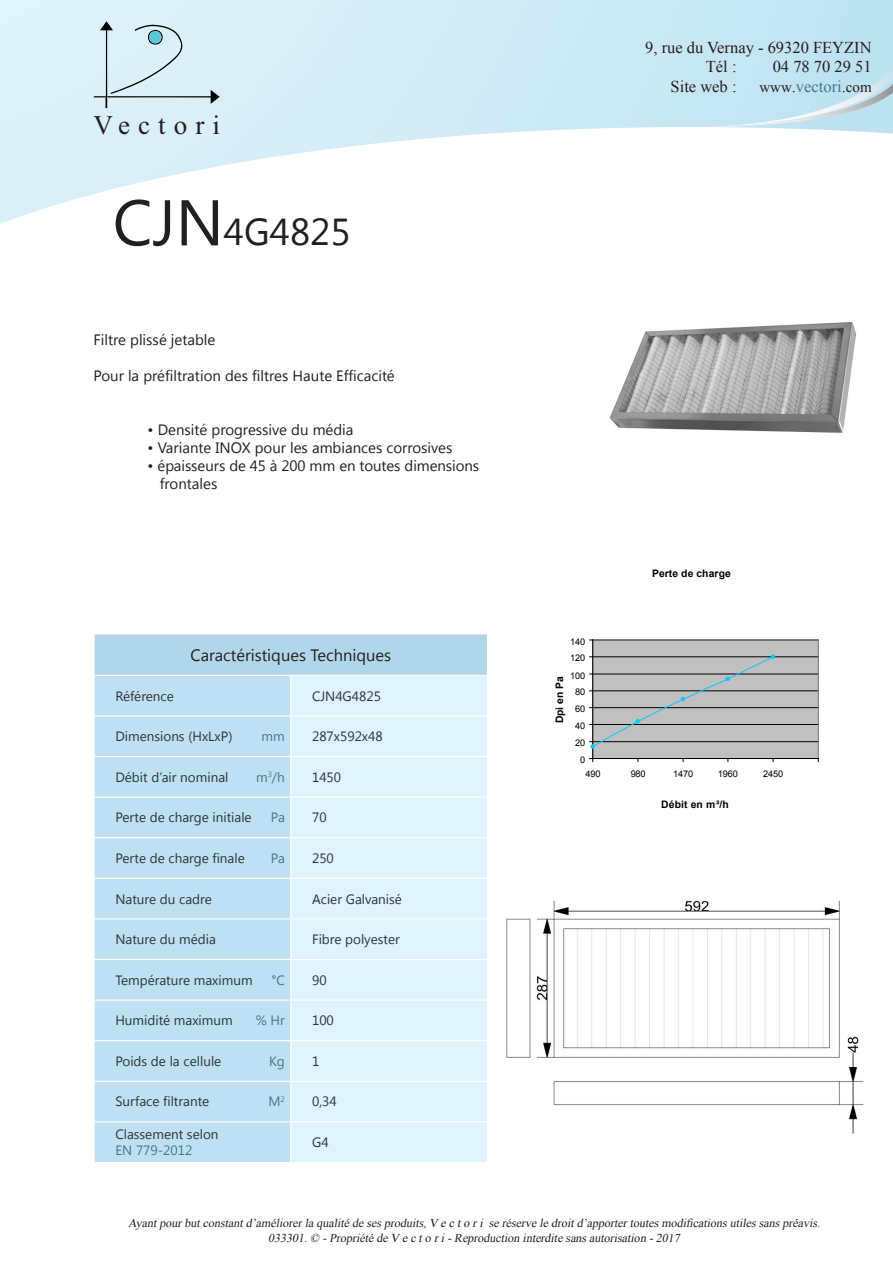
<style>
.page{position:relative;width:893px;height:1263px;background:#fff}
.page>*{position:absolute;margin:0;border:0;box-sizing:border-box;transform-origin:0 0}
.Titre_3{font:37.5px "Khmer UI";color:#231f20}
.t1{font:27px "Times New Roman";letter-spacing:.3em;color:#231f20}
.t2{font:16.5px "Times New Roman";color:#231f20}
.t3{font:16.5px "Khmer UI";color:#231f20}
.t4{font:16.5px "Times New Roman";color:#48758e}
.t5{font:15px/18px "Khmer UI";color:#231f20}
.tableau_gauche{font:13.5px/16.2px "Khmer UI";color:#27363c}
.tableau_gauche-2{font:13.5px "Khmer UI";letter-spacing:-.015em;color:#48758e}
.t6{font:italic 12px "Times New Roman";color:#231f20}
.t7{font:700 10.35px "Arial";color:#000}
.t8{font:700 10.35px "Arial";letter-spacing:.02em;color:#000}
.t9{font:9.15px "Arial";letter-spacing:-.015em;color:#000}
.s1{font-size:64.5px}
.s2{color:#48758e}
.s3{font-size:15px;color:#231f20}
.s4{color:#231f20}
</style>
<div class="page">
<svg style="left:0;top:0;width:893px;height:224px"></svg>
<svg style="left:679px;top:67px;width:214px;height:60px;background:#c3e2f1"></svg>
<img style="left:584px;top:207px;width:309px;height:226px">
<div style="left:593px;top:640px;width:225px;height:118px;background:#c0c0c0"></div>
<hr style="left:593px;top:741px;width:225px;height:1px;background:#000">
<hr style="left:593px;top:724px;width:225px;height:1px;background:#000">
<hr style="left:593px;top:707px;width:225px;height:1px;background:#000">
<hr style="left:593px;top:690px;width:225px;height:1px;background:#000">
<hr style="left:593px;top:674px;width:225px;height:1px;background:#000">
<hr style="left:593px;top:656px;width:225px;height:1px;background:#000">
<hr style="left:593px;top:640px;width:225px;height:1px;background:#808080">
<hr style="left:818px;top:640px;width:1px;height:118px;background:#808080">
<hr style="left:592px;top:640px;width:1px;height:118px;background:#000">
<hr style="left:593px;top:758px;width:225px;height:1px;background:#000">
<svg style="left:590px;top:655px;width:185px;height:93px"></svg>
<img style="left:507px;top:900px;width:356px;height:234px">
<svg style="left:94px;top:21px;width:126px;height:87px;background:#cce1e9"></svg>
<div style="left:94px;top:634px;width:393px;height:41px;background:#b2d6e9"></div>
<div style="left:95px;top:676px;width:195px;height:486px;background:#bfe0f2"></div>
<div style="left:291px;top:676px;width:196px;height:486px;background:#dff3fc"></div>
<hr style="left:94px;top:634px;width:1px;height:41px;background:#fff">
<hr style="left:94px;top:715px;width:197px;height:1px;background:#fff">
<hr style="left:291px;top:715px;width:197px;height:1px;background:#fff">
<hr style="left:94px;top:756px;width:197px;height:1px;background:#fff">
<hr style="left:94px;top:796px;width:197px;height:2px;background:#fff">
<hr style="left:291px;top:796px;width:197px;height:2px;background:#fff">
<hr style="left:94px;top:837px;width:197px;height:1px;background:#fff">
<hr style="left:291px;top:837px;width:197px;height:1px;background:#fff">
<hr style="left:94px;top:878px;width:197px;height:1px;background:#fff">
<hr style="left:291px;top:878px;width:197px;height:1px;background:#fff">
<hr style="left:94px;top:918px;width:197px;height:1px;background:#fff">
<hr style="left:291px;top:918px;width:197px;height:1px;background:#fff">
<hr style="left:94px;top:959px;width:197px;height:1px;background:#fff">
<hr style="left:291px;top:959px;width:197px;height:1px;background:#fff">
<hr style="left:94px;top:999px;width:197px;height:2px;background:#fff">
<hr style="left:291px;top:999px;width:197px;height:2px;background:#fff">
<hr style="left:94px;top:1040px;width:197px;height:1px;background:#fff">
<hr style="left:291px;top:1040px;width:197px;height:1px;background:#fff">
<hr style="left:94px;top:1081px;width:197px;height:1px;background:#fff">
<hr style="left:291px;top:1081px;width:197px;height:1px;background:#fff">
<hr style="left:94px;top:1121px;width:197px;height:1px;background:#fff">
<hr style="left:291px;top:1121px;width:197px;height:1px;background:#fff">
<hr style="left:291px;top:756px;width:197px;height:1px;background:#fff">
<p class="t1" style="left:94px;top:107px;width:128px">Vectori</p>
<p class="Titre_3" style="left:113px;top:211px;width:239px"><span class="s1">CJN</span>4G4825</p>
<p class="t5" style="left:94px;top:331px;width:123px">Filtre plissé jetable</p>
<p class="t5" style="left:94px;top:367px;width:303px">Pour la préfiltration des filtres Haute Efficacité</p>
<p class="t5" style="left:148px;top:421px;width:207px">• Densité progressive du média</p>
<p class="t5" style="left:148px;top:439px;width:306px">• Variante INOX pour les ambiances corrosives</p>
<p class="t5" style="left:160px;top:457px;width:321px;text-indent:-12px">• épaisseurs de 45 à 200 mm en toutes dimensions frontales</p>
<p class="t3" style="left:191px;top:645px;width:202px">Caractéristiques Techniques</p>
<p class="tableau_gauche" style="left:115px;top:688px;width:60px">Référence</p>
<p class="tableau_gauche" style="left:312px;top:688px;width:70px">CJN4G4825</p>
<p class="tableau_gauche" style="left:115px;top:728px;width:119px">Dimensions (HxLxP)</p>
<p class="tableau_gauche-2" style="left:262px;top:729px;width:25px">mm</p>
<p class="tableau_gauche" style="left:312px;top:728px;width:72px">287x592x48</p>
<p class="tableau_gauche" style="left:115px;top:769px;width:115px">Débit d’air nominal</p>
<p class="tableau_gauche-2" style="left:256px;top:769px;width:30px">m<sup>3</sup>/h</p>
<p class="tableau_gauche" style="left:312px;top:769px;width:31px">1450</p>
<p class="tableau_gauche" style="left:115px;top:809px;width:138px">Perte de charge initiale</p>
<p class="tableau_gauche-2" style="left:271px;top:810px;width:15px">Pa</p>
<p class="tableau_gauche" style="left:312px;top:809px;width:16px">70</p>
<p class="tableau_gauche" style="left:115px;top:850px;width:131px">Perte de charge finale</p>
<p class="tableau_gauche-2" style="left:271px;top:850px;width:15px">Pa</p>
<p class="tableau_gauche" style="left:312px;top:850px;width:23px">250</p>
<p class="tableau_gauche" style="left:115px;top:891px;width:98px">Nature du cadre</p>
<p class="tableau_gauche" style="left:312px;top:891px;width:91px">Acier Galvanisé</p>
<p class="tableau_gauche" style="left:115px;top:931px;width:102px">Nature du média</p>
<p class="tableau_gauche" style="left:312px;top:931px;width:89px">Fibre polyester</p>
<p class="tableau_gauche" style="left:115px;top:972px;width:139px">Température maximum</p>
<p class="tableau_gauche-2" style="left:271px;top:972px;width:15px">°C</p>
<p class="tableau_gauche" style="left:312px;top:972px;width:16px">90</p>
<p class="tableau_gauche" style="left:115px;top:1012px;width:119px">Humidité maximum</p>
<p class="tableau_gauche-2" style="left:256px;top:1013px;width:31px">% Hr</p>
<p class="tableau_gauche" style="left:312px;top:1012px;width:23px">100</p>
<p class="tableau_gauche" style="left:115px;top:1053px;width:107px">Poids de la cellule</p>
<p class="tableau_gauche-2" style="left:269px;top:1053px;width:17px">Kg</p>
<p class="tableau_gauche" style="left:312px;top:1053px;width:9px">1</p>
<p class="tableau_gauche" style="left:115px;top:1094px;width:95px">Surface filtrante</p>
<p class="tableau_gauche-2" style="left:269px;top:1094px;width:18px">M<sup>2</sup></p>
<p class="tableau_gauche" style="left:312px;top:1094px;width:26px">0,34</p>
<p class="tableau_gauche" style="left:115px;top:1126px;width:105px">Classement selon<br><span class="s2">EN 779-2012</span></p>
<p class="tableau_gauche" style="left:312px;top:1134px;width:18px">G4</p>
<p class="t2" style="left:645px;top:36px;width:228px">9, rue du Vernay - 69320 FEYZIN</p>
<p class="t2" style="left:706px;top:56px;width:32px">Tél :</p>
<p class="t2" style="left:773px;top:56px;width:100px">04 78 70 29 51</p>
<p class="t2" style="left:671px;top:75px;width:67px">Site web :</p>
<p class="t4" style="left:759px;top:75px;width:114px"><span class="s3">www</span><span class="s4">.</span>vectori<span class="s4">.</span><span class="s3">com</span></p>
<p class="t9" style="left:570px;top:635px;width:17px">140</p>
<p class="t9" style="left:570px;top:652px;width:17px">120</p>
<p class="t9" style="left:570px;top:669px;width:17px">100</p>
<p class="t7" style="left:552px;top:723px;width:49px;rotate:-90deg">Dpi en Pa</p>
<p class="t9" style="left:575px;top:686px;width:12px">80</p>
<p class="t9" style="left:575px;top:703px;width:12px">60</p>
<p class="t9" style="left:575px;top:720px;width:12px">40</p>
<p class="t9" style="left:575px;top:737px;width:12px">20</p>
<p class="t9" style="left:580px;top:754px;width:7px">0</p>
<p class="t7" style="left:652px;top:567px;width:80px">Perte de charge</p>
<p class="t9" style="left:585px;top:768px;width:17px">490</p>
<p class="t9" style="left:631px;top:768px;width:17px">980</p>
<p class="t9" style="left:673px;top:768px;width:22px">1470</p>
<p class="t9" style="left:718px;top:768px;width:22px">1960</p>
<p class="t9" style="left:763px;top:768px;width:22px">2450</p>
<p class="t8" style="left:661px;top:797px;width:69px">Débit en m³/h</p>
<p class="t6" style="left:128px;top:1215px;width:696px">Ayantpourbutconstantd’améliorerla qualité de sesproduits,V e c to ri se réserve le droitd’apportertoutesmodificationsutilessanspréavis.</p>
<p class="t6" style="left:268px;top:1229px;width:416px">033301.© -Propriété de V e c to ri-Reproduction interdite sansautorisation -2017</p>
</div>
